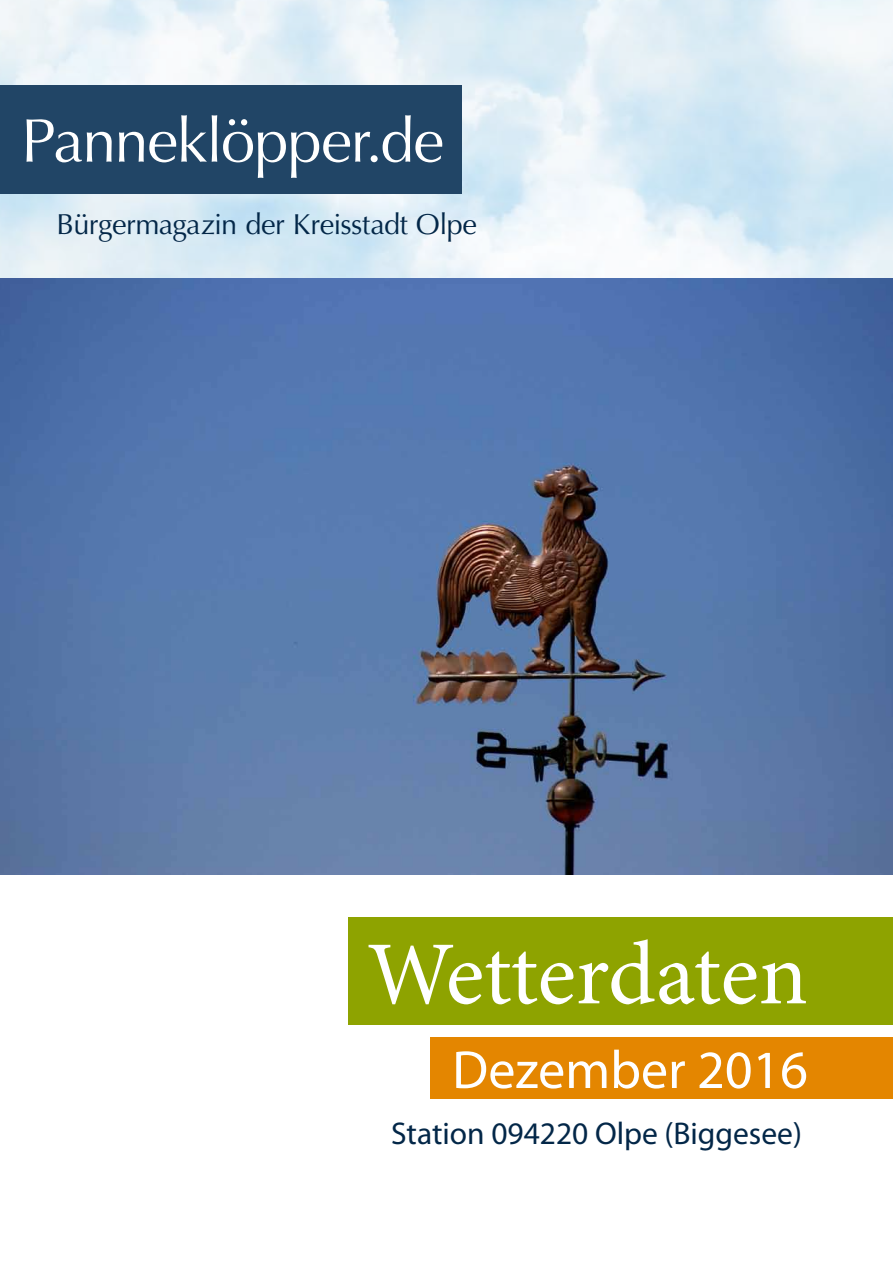
<style>
.page{position:relative;width:893px;height:1263px;background:#fff}
.page>*{position:absolute;margin:0;border:0;box-sizing:border-box;transform-origin:0 0}
.t1{font:90px "Minion Pro";letter-spacing:-.005em;color:#fff}
.t2{font:61.65px "Optima LT Std";letter-spacing:-.02em;color:#fff}
.t3{font:54px "Myriad Pro";color:#fff}
.t4{font:31.5px "Myriad Pro";color:#032748}
.t5{font:28.95px "Optima LT Std";letter-spacing:-.02em;color:#032748}
</style>
<div class="page">
<img style="left:0;top:0;width:893px;height:874px">
<div style="left:0;top:85px;width:461px;height:109px;background:#214566"></div>
<div style="left:349px;top:916px;width:544px;height:108px;background:#8ea300"></div>
<div style="left:431px;top:1037px;width:462px;height:62px;background:#e48600"></div>
<h2 class="t2" style="left:21px;top:105px;width:425px">Panneklöpper.de</h2>
<p class="t5" style="left:57px;top:208px;width:422px">Bürgermagazin der Kreisstadt Olpe</p>
<h1 class="t1" style="left:367px;top:914px;width:442px">Wetterdaten</h1>
<h3 class="t3" style="left:452px;top:1036px;width:357px">Dezember 2016</h3>
<p class="t4" style="left:391px;top:1114px;width:412px">Station 094220 Olpe (Biggesee)</p>
</div>
